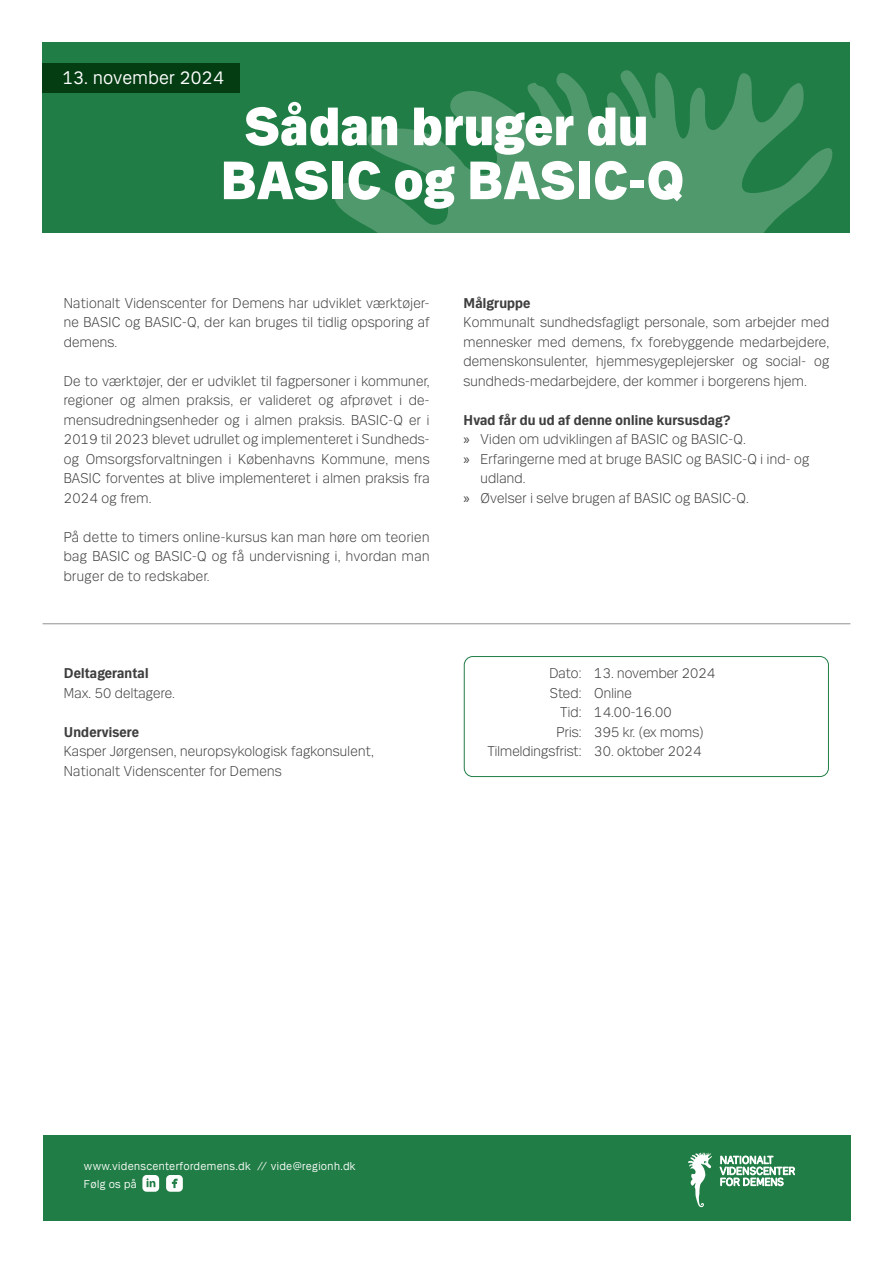
<style>
.page{position:relative;width:893px;height:1263px;background:#fff}
.page>*{position:absolute;margin:0;border:0;box-sizing:border-box;transform-origin:0 0}
.H2_OVERSKRIFTER{font:57px "Mari Poster";letter-spacing:.01em;color:#fff}
.H1_FAKTA_TOP{font:19.5px "Mari";letter-spacing:.02em;color:#fff}
.BRØD{font:300 15px/19.5px "Mari";letter-spacing:.02em;color:#3e3e3f;text-align:justify}
.BRØD_BOLD{font:700 15px "Mari";letter-spacing:.01em;color:#3e3e3f}
.BRØD_LØS_BAGKANT{font:300 15px "Mari";letter-spacing:.01em;color:#3e3e3f}
.BRØD_BAGKANT{font:300 15px "Mari";letter-spacing:.01em;color:#3e3e3f}
.H6_Bundtekst{font:12px/18px "Mari";letter-spacing:.03em;color:#fff}
.s1{font-family:"Myriad Pro";font-weight:400}
</style>
<div class="page">
<div style="left:43px;top:43px;width:807px;height:190px;background:#207d45"></div>
<svg style="left:334px;top:70px;width:499px;height:163px;fill:#50996d"></svg>
<div style="left:43px;top:63px;width:197px;height:29px;background:#043d12"></div>
<hr style="left:43px;top:623px;width:807px;height:1px;background:#231f20">
<div style="left:464px;top:656px;width:365px;height:121px;border:1px solid #207d45;border-radius:9px"></div>
<div style="left:43px;top:1135px;width:808px;height:86px;background:#207d45"></div>
<svg style="left:688px;top:1152px;width:24px;height:55px"></svg>
<svg style="left:720px;top:1156px;width:75px;height:30px"></svg>
<svg style="left:142px;top:1175px;width:17px;height:17px"></svg>
<svg style="left:166px;top:1175px;width:17px;height:17px"></svg>
<h1 class="H1_FAKTA_TOP" style="left:62px;top:65px;width:163px">13. november 2024</h1>
<h2 class="H2_OVERSKRIFTER" style="left:245px;top:90px;width:404px">Sådan bruger du</h2>
<h2 class="H2_OVERSKRIFTER" style="left:221px;top:144px;width:465px">BASIC og BASIC-Q</h2>
<p class="BRØD" style="left:64px;top:292px;width:367px">Nationalt Videnscenter for Demens har udviklet værktøjer&shy;ne BASIC og BASIC-Q, der kan bruges til tidlig opsporing af demens.</p>
<p class="BRØD" style="left:64px;top:370px;width:367px">De to værktøjer, der er udviklet til fagpersoner i kommuner, regioner og almen praksis, er valideret og afprøvet i de&shy;mensudredningsenheder og i almen praksis. BASIC-Q er i 2019 til 2023 blevet udrullet og implementeret i Sundheds&shy;og Omsorgsforvaltningen i Københavns Kommune, mens BASIC forventes at blive implementeret i almen praksis fra 2024 og frem.</p>
<p class="BRØD" style="left:64px;top:526px;width:367px">På dette to timers online-kursus kan man høre om teorien bag BASIC og BASIC-Q og få undervisning i, hvordan man bruger de to redskaber.</p>
<p class="BRØD_BOLD" style="left:463px;top:294px;width:69px">Målgruppe</p>
<p class="BRØD" style="left:463px;top:312px;width:367px">Kommunalt sundhedsfagligt personale, som arbejder med mennesker med demens, fx forebyggende medarbejdere, demenskonsulenter, hjemmesygeplejersker og social- og sundheds-medarbejdere, der kommer i borgerens hjem.</p>
<p class="BRØD_BOLD" style="left:463px;top:411px;width:268px">Hvad får du ud af denne online kursusdag?</p>
<p class="BRØD" style="left:463px;top:429px;width:284px"><span class="s1">»</span> Viden om udviklingen af BASIC og BASIC-Q.</p>
<p class="BRØD" style="left:480px;top:448px;width:330px;text-indent:-17px"><span class="s1">»</span> Erfaringerne med at bruge BASIC og BASIC-Q i ind- og udland.</p>
<p class="BRØD" style="left:463px;top:487px;width:287px"><span class="s1">»</span> Øvelser i selve brugen af BASIC og BASIC-Q.</p>
<p class="BRØD_BOLD" style="left:64px;top:664px;width:86px">Deltagerantal</p>
<p class="BRØD" style="left:64px;top:682px;width:113px">Max. 50 deltagere.</p>
<p class="BRØD_BOLD" style="left:64px;top:723px;width:77px">Undervisere</p>
<p class="BRØD" style="left:64px;top:741px;width:312px">Kasper Jørgensen, neuropsykologisk fagkonsulent,</p>
<p class="BRØD" style="left:64px;top:760px;width:219px">Nationalt Videnscenter for Demens</p>
<p class="BRØD_BAGKANT" style="left:549px;top:664px;width:34px">Dato:</p>
<p class="BRØD_BAGKANT" style="left:550px;top:683px;width:33px">Sted:</p>
<p class="BRØD_BAGKANT" style="left:560px;top:703px;width:23px">Tid:</p>
<p class="BRØD_BAGKANT" style="left:556px;top:722px;width:26px">Pris:</p>
<p class="BRØD_BAGKANT" style="left:487px;top:742px;width:96px">Tilmeldingsfrist:</p>
<p class="BRØD_LØS_BAGKANT" style="left:594px;top:664px;width:122px">13. november 2024</p>
<p class="BRØD_LØS_BAGKANT" style="left:594px;top:683px;width:39px">Online</p>
<p class="BRØD_LØS_BAGKANT" style="left:594px;top:703px;width:79px">14.00-16.00</p>
<p class="BRØD_LØS_BAGKANT" style="left:594px;top:722px;width:111px">395 kr. (ex moms)</p>
<p class="BRØD_LØS_BAGKANT" style="left:594px;top:742px;width:108px">30. oktober 2024</p>
<h6 class="H6_Bundtekst" style="left:84px;top:1156px;width:273px">www.videnscenterfordemens.dk // vide@regionh.dk<br>Følg os på</h6>
</div>
